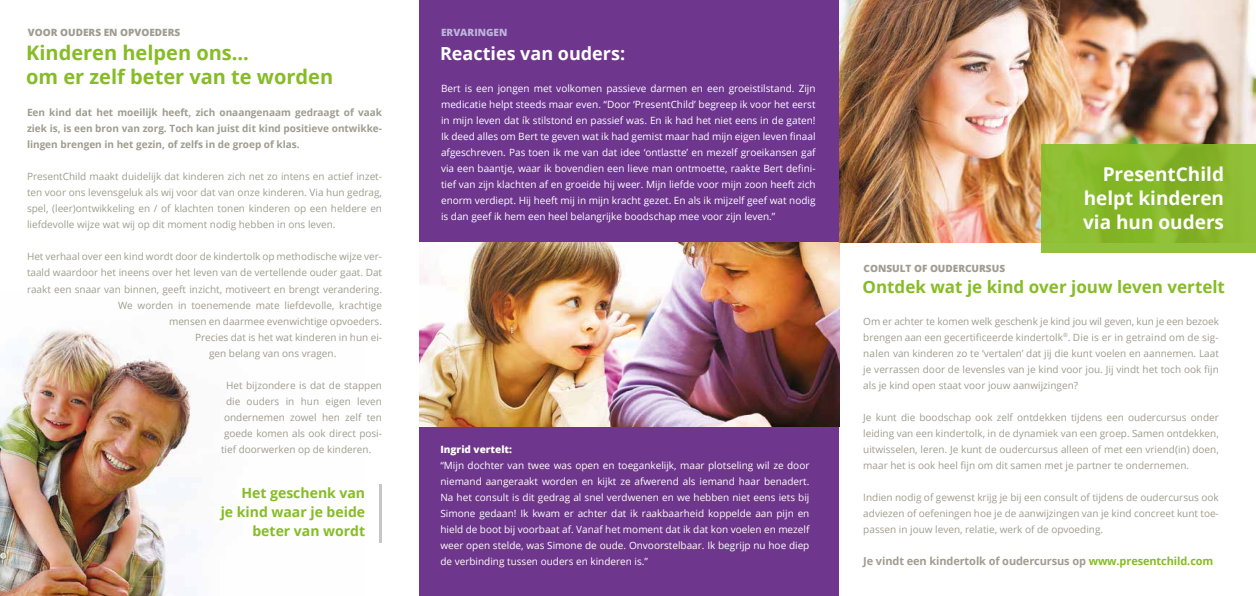
<style>
.page{position:relative;width:1256px;height:596px;background:#fff}
.page>*{position:absolute;margin:0;border:0;box-sizing:border-box;transform-origin:0 0}
.t1{font:700 20px/24px "Open Sans";color:#86bc25}
.t2{font:700 19px/24px "Open Sans";color:#fff;text-align:justify}
.t3{font:700 18px "Open Sans";color:#fff}
.t4{font:700 17px "Open Sans";color:#86bc25}
.t5{font:700 14px/19px "Open Sans";color:#86bc25;text-align:right}
.t6{font:700 11px "Open Sans";letter-spacing:-.01em;color:#9e9d90}
.t7{font:10px/16px "Open Sans";color:#9e9d90;text-align:justify}
.t8{font:10px/16px "Open Sans";color:#fff;text-align:justify}
.t9{font:700 10px/16px "Open Sans";color:#9e9d90;text-align:justify}
.t10{font:800 10px "Open Sans";color:#9e9d90}
.t11{font:800 10px "Open Sans";color:#fff}
.t12{font:800 10px "Open Sans";color:#bcb5db}
.s1{color:#86bc25}
</style>
<div class="page">
<img style="left:0;top:327px;width:202px;height:268px">
<hr style="left:379px;top:484px;width:3px;height:58px;background:#c6c6c6">
<div style="left:420px;top:0;width:419px;height:595px;background:#6e368c"></div>
<img style="left:420px;top:242px;width:419px;height:184px">
<img style="left:839px;top:0;width:417px;height:242px">
<div style="left:1041px;top:144px;width:215px;height:108px;background:linear-gradient(to right,#8abc2e,#88b62d)"></div>
<p class="t10" style="left:28px;top:25px;width:154px">VOOR OUDERS EN OPVOEDERS</p>
<h1 class="t1" style="left:26px;top:40px;width:308px">Kinderen helpen ons...<br>om er zelf beter van te worden</h1>
<p class="t9" style="left:27px;top:104px;width:357px">Een kind dat het moeilijk heeft, zich onaangenaam gedraagt of vaak ziek is, is een bron van zorg. Toch kan juist dit kind positieve ontwikke&shy;lingen brengen in het gezin, of zelfs in de groep of klas.</p>
<p class="t7" style="left:27px;top:168px;width:357px">PresentChild maakt duidelijk dat kinderen zich net zo intens en actief inzet&shy;ten voor ons levensgeluk als wij voor dat van onze kinderen. Via hun gedrag, spel, (leer)ontwikkeling en / of klachten tonen kinderen op een heldere en liefdevolle wijze wat wij op dit moment nodig hebben in ons leven.</p>
<p class="t7" style="left:27px;top:248px;width:356px">Het verhaal over een kind wordt door de kindertolk op methodische wijze ver-</p>
<p class="t7" style="left:27px;top:264px;width:357px">taald waardoor het ineens over het leven van de vertellende ouder gaat. Dat</p>
<p class="t7" style="left:27px;top:280px;width:357px">raakt een snaar van binnen, geeft inzicht, motiveert en brengt verandering.</p>
<p class="t7" style="left:118px;top:296px;width:266px">We worden in toenemende mate liefdevolle, krachtige</p>
<p class="t7" style="left:169px;top:312px;width:214px">mensen en daarmee evenwichtige opvoeders.</p>
<p class="t7" style="left:195px;top:328px;width:189px">Precies dat is het wat kinderen in hun ei-</p>
<p class="t7" style="left:209px;top:344px;width:129px">gen belang van ons vragen.</p>
<p class="t7" style="left:226px;top:376px;width:158px">Het bijzondere is dat de stappen</p>
<p class="t7" style="left:226px;top:392px;width:158px">die ouders in hun eigen leven</p>
<p class="t7" style="left:224px;top:408px;width:160px">ondernemen zowel hen zelf ten</p>
<p class="t7" style="left:224px;top:424px;width:160px">goede komen als ook direct posi-</p>
<p class="t7" style="left:221px;top:440px;width:152px">tief doorwerken op de kinderen.</p>
<h3 class="t5" style="left:221px;top:482px;width:146px">Het geschenk van<br>je kind waar je beide beter van wordt</h3>
<p class="t12" style="left:441px;top:25px;width:68px">ERVARINGEN</p>
<h3 class="t3" style="left:440px;top:40px;width:187px">Reacties van ouders:</h3>
<p class="t8" style="left:441px;top:80px;width:376px">Bert is een jongen met volkomen passieve darmen en een groeistilstand. Zijn medicatie helpt steeds maar even. “Door ‘PresentChild’ begreep ik voor het eerst in mijn leven dat ík stilstond en passief was. En ik had het niet eens in de gaten!<br>Ik deed alles om Bert te geven wat ik had gemist maar had mijn eigen leven finaal afgeschreven. Pas toen ik me van dat idee ‘ontlastte’ en mezelf groeikansen gaf via een baantje, waar ik bovendien een lieve man ontmoette, raakte Bert defini&shy;tief van zijn klachten af en groeide hij weer. Mijn liefde voor mijn zoon heeft zich enorm verdiept. Hij heeft mij in mijn kracht gezet. En als ik mijzelf geef wat nodig is dan geef ik hem een heel belangrijke boodschap mee voor zijn leven.”</p>
<p class="t11" style="left:440px;top:441px;width:73px">Ingrid vertelt:</p>
<p class="t8" style="left:440px;top:456px;width:370px">“Mijn dochter van twee was open en toegankelijk, maar plotseling wil ze door niemand aangeraakt worden en kijkt ze afwerend als iemand haar benadert.<br>Na het consult is dit gedrag al snel verdwenen en we hebben niet eens iets bij Simone gedaan! Ik kwam er achter dat ik raakbaarheid koppelde aan pijn en hield de boot bij voorbaat af. Vanaf het moment dat ik dat kon voelen en mezelf weer open stelde, was Simone de oude. Onvoorstelbaar. Ik begrijp nu hoe diep de verbinding tussen ouders en kinderen is.”</p>
<h2 class="t2" style="left:1083px;top:161px;width:142px;text-indent:20px">PresentChild helpt kinderen via hun ouders</h2>
<p class="t10" style="left:863px;top:260px;width:143px">CONSULT OF OUDERCURSUS</p>
<h3 class="t4" style="left:862px;top:275px;width:364px">Ontdek wat je kind over jouw leven vertelt</h3>
<p class="t7" style="left:863px;top:312px;width:357px">Om er achter te komen welk geschenk je kind jou wil geven, kun je een bezoek brengen aan een gecertificeerde kindertolk<sup>®</sup>. Die is er in getraind om de sig&shy;nalen van kinderen zo te ‘vertalen’ dat jij die kunt voelen en aannemen. Laat je verrassen door de levensles van je kind voor jou. Jij vindt het toch ook fijn als je kind open staat voor jouw aanwijzingen?</p>
<p class="t7" style="left:863px;top:408px;width:357px">Je kunt die boodschap ook zelf ontdekken tijdens een oudercursus onder leiding van een kindertolk, in de dynamiek van een groep. Samen ontdekken, uitwisselen, leren. Je kunt de oudercursus alleen of met een vriend(in) doen, maar het is ook heel fijn om dit samen met je partner te ondernemen.</p>
<p class="t7" style="left:863px;top:488px;width:357px">Indien nodig of gewenst krijg je bij een consult of tijdens de oudercursus ook adviezen of oefeningen hoe je de aanwijzingen van je kind concreet kunt toe&shy;passen in jouw leven, relatie, werk of de opvoeding.</p>
<p class="t6" style="left:863px;top:552px;width:352px">Je vindt een kindertolk of oudercursus op <span class="s1">www.presentchild.com</span></p>
</div>
